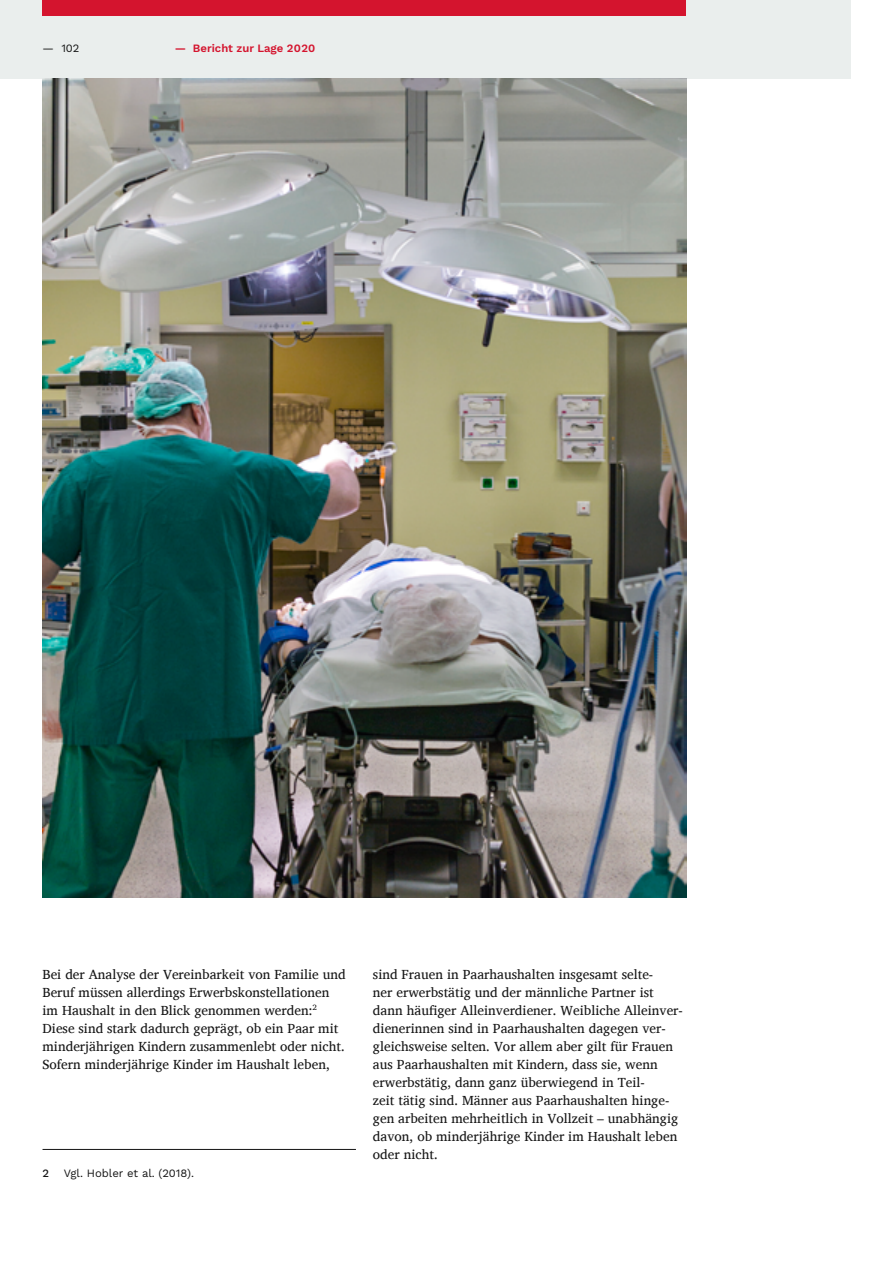
<style>
.page{position:relative;width:893px;height:1263px;background:#fff}
.page>*{position:absolute;margin:0;border:0;box-sizing:border-box;transform-origin:0 0}
.Fließtext_Charis_9pt{font:13.5px/18px "Charis SIL";color:#141414}
.Fußnote_Work_Sans_Re{font:11.25px "Work Sans";color:#141414}
.Kopfzeile_Work_Sans{font:600 11.25px "Work Sans";color:#d4142e}
.Fußnote_Work_Sans_Re-2{font:500 11.25px "Work Sans";color:#141414}
</style>
<div class="page">
<div style="left:0;top:0;width:850px;height:79px;background:#eaeeed"></div>
<img style="left:43px;top:79px;width:643px;height:819px">
<div style="left:43px;top:0;width:643px;height:16px;background:#d4142e"></div>
<hr style="left:43px;top:1149px;width:313px;height:1px;background:#141414">
<p class="Fußnote_Work_Sans_Re" style="left:43px;top:41px;width:39px">— 102</p>
<p class="Kopfzeile_Work_Sans" style="left:175px;top:41px;width:142px">— Bericht zur Lage 2020</p>
<p class="Fließtext_Charis_9pt" style="left:43px;top:965px;width:305px">Bei der Analyse der Vereinbarkeit von Familie und Beruf müssen allerdings Erwerbskonstellationen im Haushalt in den Blick genommen werden:<sup>2<br></sup>Diese sind stark dadurch geprägt, ob ein Paar mit minderjährigen Kindern zusammenlebt oder nicht.<br>Sofern minderjährige Kinder im Haushalt leben,</p>
<p class="Fußnote_Work_Sans_Re-2" style="left:43px;top:1166px;width:8px">2</p>
<p class="Fußnote_Work_Sans_Re" style="left:64px;top:1166px;width:132px">Vgl. Hobler et al. (2018).</p>
<p class="Fließtext_Charis_9pt" style="left:373px;top:965px;width:311px">sind Frauen in Paarhaushalten insgesamt selte-<br>ner erwerbstätig und der männliche Partner ist dann häufiger Alleinverdiener. Weibliche Alleinver&shy;dienerinnen sind in Paarhaushalten dagegen ver&shy;gleichsweise selten. Vor allem aber gilt für Frauen aus Paarhaushalten mit Kindern, dass sie, wenn erwerbstätig, dann ganz überwiegend in Teil-<br>zeit tätig sind. Männer aus Paarhaushalten hinge&shy;gen arbeiten mehrheitlich in Vollzeit – unabhängig davon, ob minderjährige Kinder im Haushalt leben oder nicht.</p>
</div>
